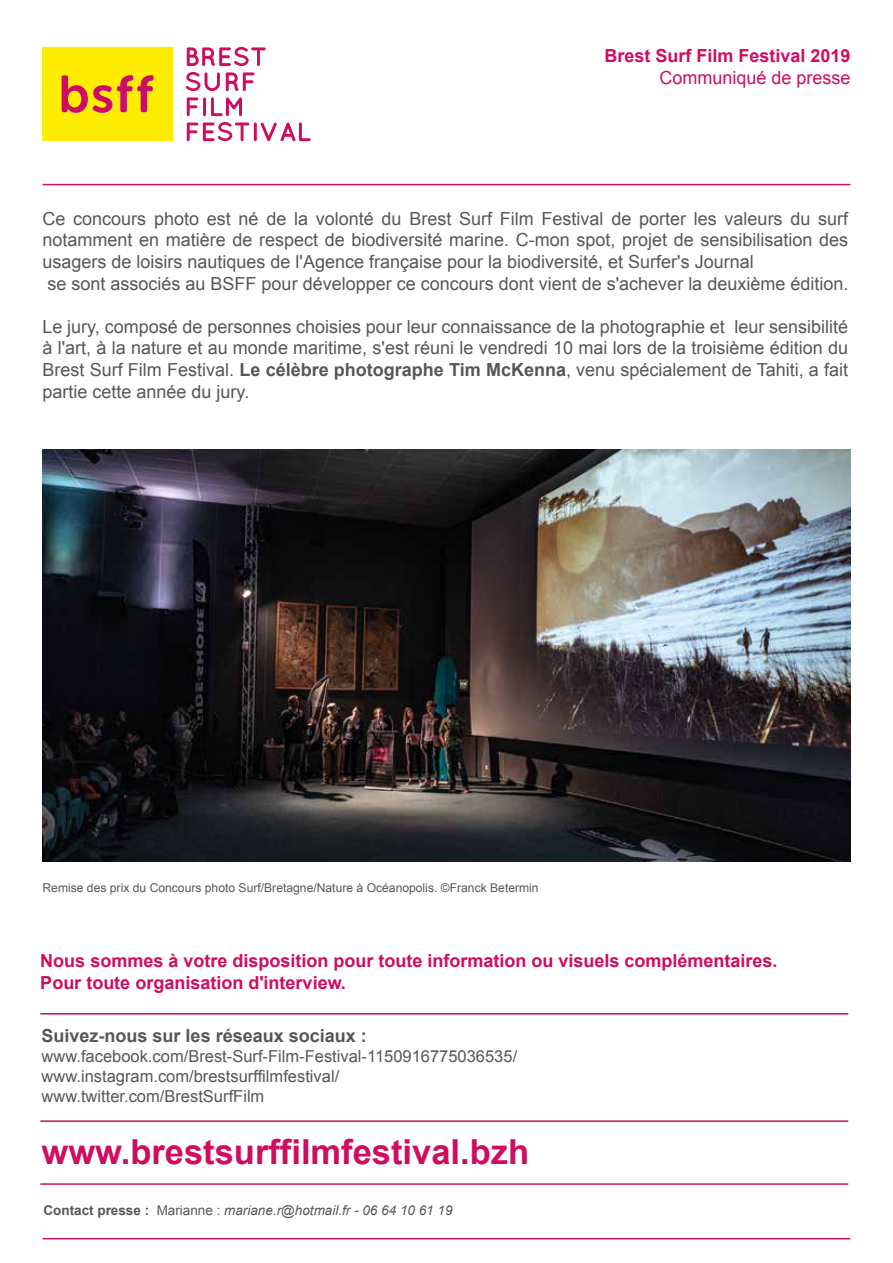
<style>
.page{position:relative;width:893px;height:1263px;background:#fff}
.page>*{position:absolute;margin:0;border:0;box-sizing:border-box;transform-origin:0 0}
.t1{font:700 34.5px "Arial";color:#cf0d60}
.t2{font:18px/21.6px "Arial";color:#575756}
.t3{font:700 18px/21.6px "Arial";color:#cf0d60}
.t4{font:700 18px "Arial";color:#575756}
.t5{font:18px "Arial";color:#cf0d60}
.t6{font:16.5px/19.8px "Arial";color:#575756}
.t7{font:italic 13.5px "Arial";color:#575756}
.t8{font:12.15px "Arial";color:#575756}
.s1{font-weight:700}
.s2{font-weight:700;font-style:normal}
.s3{font-style:normal}
</style>
<div class="page">
<hr style="left:40px;top:1120px;width:808px;height:2px;background:#cf0d60">
<hr style="left:40px;top:1183px;width:808px;height:2px;background:#cf0d60">
<hr style="left:40px;top:1013px;width:808px;height:1px;background:#cf0d60">
<hr style="left:43px;top:1238px;width:807px;height:1px;background:#cf0d60">
<svg style="left:42px;top:47px;width:131px;height:94px;background:#f9d20d"></svg>
<svg style="left:187px;top:47px;width:79px;height:19px"></svg>
<svg style="left:186px;top:72px;width:34px;height:19px"></svg>
<svg style="left:226px;top:72px;width:28px;height:19px"></svg>
<svg style="left:187px;top:97px;width:55px;height:19px"></svg>
<svg style="left:187px;top:122px;width:124px;height:19px"></svg>
<hr style="left:43px;top:184px;width:807px;height:1px;background:#cf0d60">
<img style="left:43px;top:449px;width:807px;height:413px">
<p class="t3" style="left:604px;top:46px;width:248px">Brest Surf Film Festival 2019</p>
<p class="t5" style="left:659px;top:66px;width:193px">Communiqué de presse</p>
<p class="t2" style="left:43px;top:208px;width:807px">Ce concours photo est né de la volonté du Brest Surf Film Festival de porter les valeurs du surf notamment en matière de respect de biodiversité marine. C-mon spot, projet de sensibilisation des usagers de loisirs nautiques de l'Agence française pour la biodiversité, et Surfer's Journal<br>se sont associés au BSFF pour développer ce concours dont vient de s'achever la deuxième édition.</p>
<p class="t2" style="left:43px;top:316px;width:807px;text-align:justify">Le jury, composé de personnes choisies pour leur connaissance de la photographie et leur sensibilité à l'art, à la nature et au monde maritime, s'est réuni le vendredi 10 mai lors de la troisième édition du Brest Surf Film Festival. <span class="s1">Le célèbre photographe Tim McKenna</span>, venu spécialement de Tahiti, a fait partie cette année du jury.</p>
<p class="t8" style="left:43px;top:880px;width:498px">Remise des prix du Concours photo Surf/Bretagne/Nature à Océanopolis. ©Franck Betermin</p>
<p class="t3" style="left:40px;top:951px;width:739px">Nous sommes à votre disposition pour toute information ou visuels complémentaires.<br>Pour toute organisation d'interview.</p>
<p class="t4" style="left:42px;top:1024px;width:327px">Suivez-nous sur les réseaux sociaux :</p>
<p class="t6" style="left:42px;top:1047px;width:477px">www.facebook.com/Brest-Surf-Film-Festival-1150916775036535/ www.instagram.com/brestsurffilmfestival/ www.twitter.com/BrestSurfFilm</p>
<h1 class="t1" style="left:42px;top:1129px;width:489px">www.brestsurffilmfestival.bzh</h1>
<p class="t7" style="left:43px;top:1202px;width:411px"><span class="s2">Contact presse :</span> <span class="s3">Marianne :</span> mariane.r@hotmail.fr - 06 64 10 61 19</p>
</div>
